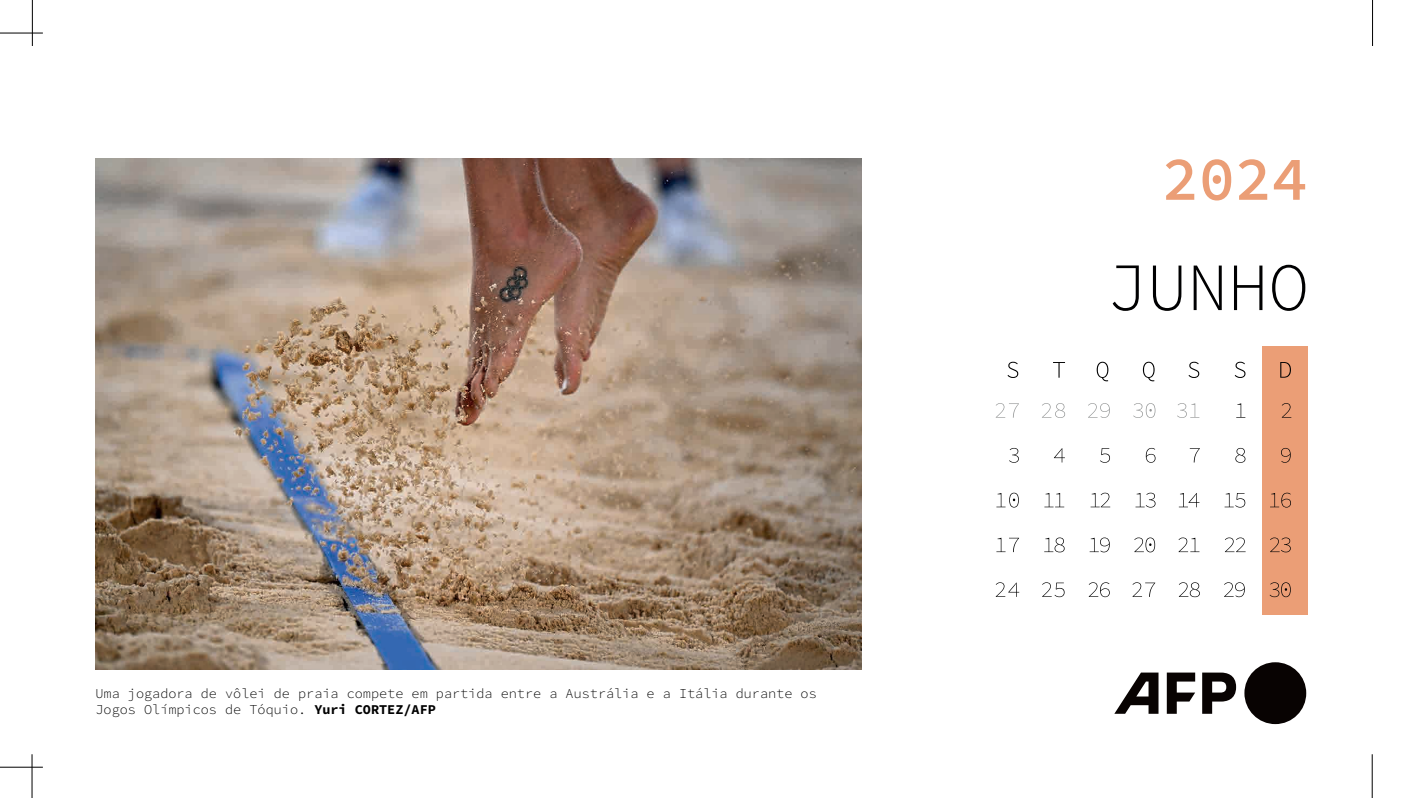
<style>
.page{position:relative;width:1404px;height:798px;background:#fff}
.page>*{position:absolute;margin:0;border:0;box-sizing:border-box;transform-origin:0 0}
.t1{font:300 67.5px "Source Code Pro";color:#000001}
.t2{font:600 60.75px "Source Code Pro";color:#eb9e76}
.t3{font:300 13.5px/16.2px "Source Code Pro";color:#000001}
.s1{font-weight:700}
</style>
<div class="page">
<div style="left:1261px;top:346px;width:45px;height:268px;background:#eb9e76"></div>
<svg style="left:996px;top:403px;width:22px;height:14px"></svg>
<svg style="left:1042px;top:403px;width:22px;height:15px"></svg>
<svg style="left:1088px;top:403px;width:21px;height:15px"></svg>
<svg style="left:1133px;top:403px;width:22px;height:15px"></svg>
<svg style="left:1177px;top:403px;width:22px;height:15px"></svg>
<svg style="left:1237px;top:403px;width:5px;height:14px"></svg>
<svg style="left:1281px;top:403px;width:10px;height:14px"></svg>
<svg style="left:1009px;top:448px;width:9px;height:14px"></svg>
<svg style="left:1054px;top:448px;width:10px;height:14px"></svg>
<svg style="left:1100px;top:448px;width:9px;height:14px"></svg>
<svg style="left:1145px;top:448px;width:10px;height:14px"></svg>
<svg style="left:1189px;top:448px;width:10px;height:14px"></svg>
<svg style="left:1235px;top:448px;width:10px;height:14px"></svg>
<svg style="left:1281px;top:448px;width:9px;height:14px"></svg>
<svg style="left:996px;top:492px;width:22px;height:15px"></svg>
<svg style="left:1044px;top:493px;width:20px;height:14px"></svg>
<svg style="left:1090px;top:492px;width:20px;height:15px"></svg>
<svg style="left:1135px;top:492px;width:20px;height:15px"></svg>
<svg style="left:1178px;top:493px;width:21px;height:14px"></svg>
<svg style="left:1224px;top:493px;width:21px;height:14px"></svg>
<svg style="left:1270px;top:492px;width:20px;height:15px"></svg>
<svg style="left:996px;top:537px;width:22px;height:15px"></svg>
<svg style="left:1044px;top:537px;width:20px;height:15px"></svg>
<svg style="left:1089px;top:537px;width:20px;height:15px"></svg>
<svg style="left:1134px;top:537px;width:20px;height:15px"></svg>
<svg style="left:1178px;top:537px;width:21px;height:15px"></svg>
<svg style="left:1225px;top:537px;width:20px;height:15px"></svg>
<svg style="left:1270px;top:537px;width:20px;height:15px"></svg>
<svg style="left:995px;top:582px;width:24px;height:14px"></svg>
<svg style="left:1042px;top:582px;width:22px;height:15px"></svg>
<svg style="left:1088px;top:582px;width:21px;height:15px"></svg>
<svg style="left:1132px;top:582px;width:23px;height:14px"></svg>
<svg style="left:1178px;top:582px;width:21px;height:15px"></svg>
<svg style="left:1224px;top:582px;width:20px;height:15px"></svg>
<svg style="left:1269px;top:582px;width:21px;height:15px"></svg>
<svg style="left:1007px;top:361px;width:11px;height:17px"></svg>
<svg style="left:1053px;top:362px;width:11px;height:15px"></svg>
<svg style="left:1096px;top:361px;width:12px;height:20px"></svg>
<svg style="left:1142px;top:361px;width:12px;height:20px"></svg>
<svg style="left:1188px;top:361px;width:11px;height:17px"></svg>
<svg style="left:1234px;top:361px;width:11px;height:17px"></svg>
<svg style="left:1280px;top:362px;width:10px;height:15px"></svg>
<img style="left:95px;top:158px;width:766px;height:510px">
<svg style="left:1114px;top:662px;width:191px;height:61px"></svg>
<hr style="left:0;top:33px;width:43px;height:1px;background:#000">
<hr style="left:0;top:766px;width:43px;height:1px;background:#000">
<hr style="left:32px;top:754px;width:1px;height:43px;background:#000">
<hr style="left:1371px;top:754px;width:1px;height:43px;background:#000">
<hr style="left:32px;top:0;width:1px;height:46px;background:#000">
<hr style="left:1371px;top:0;width:1px;height:46px;background:#000">
<p class="t3" style="left:95px;top:685px;width:722px">Uma jogadora de vôlei de praia compete em partida entre a Austrália e a Itália durante os<br>Jogos Olímpicos de Tóquio. <span class="s1">Yuri CORTEZ/AFP</span></p>
<h2 class="t2" style="left:1161px;top:135px;width:147px">2024</h2>
<h1 class="t1" style="left:1106px;top:238px;width:204px">JUNHO</h1>
</div>
